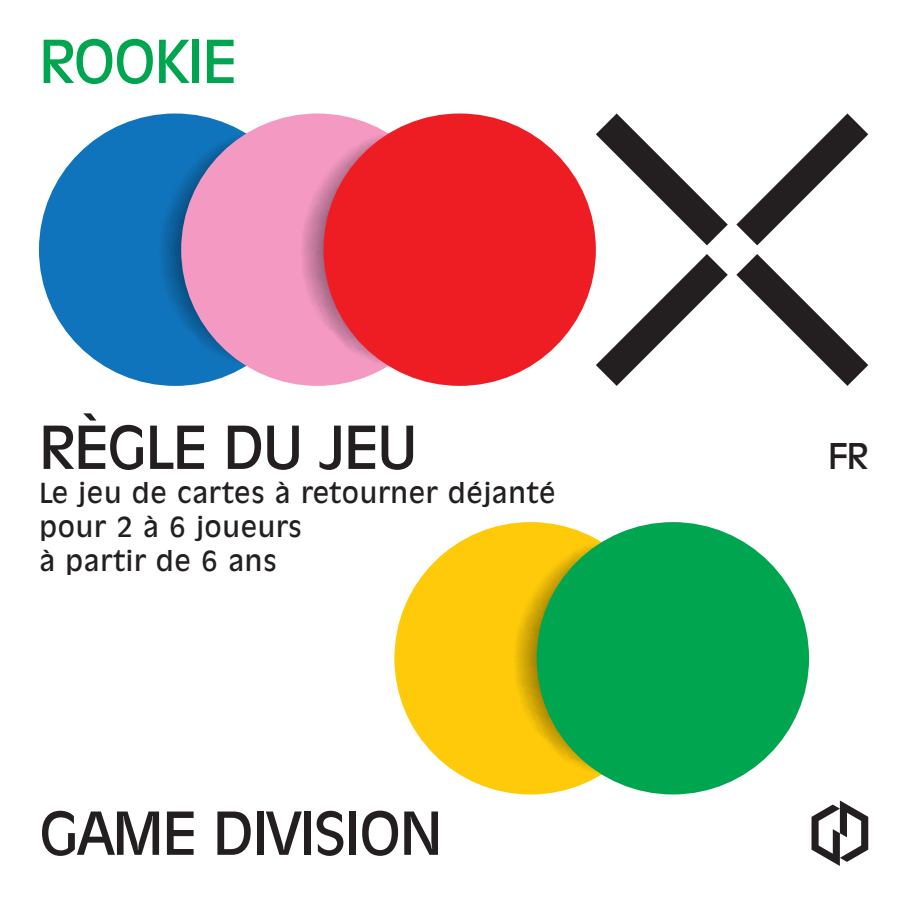
<style>
.page{position:relative;width:908px;height:908px;background:#fff}
.page>*{position:absolute;margin:0;border:0;box-sizing:border-box;transform-origin:0 0}
.t1{font:500 60px "Ravenna Serial";color:#231f20}
.t2{font:500 60px "Ravenna Serial";color:#00a54f}
.t3{font:500 36px "Ravenna Serial";color:#231f20}
.t4{font:500 28px/34px "Ravenna Serial";letter-spacing:.05em;color:#231f20}
</style>
<div class="page">
<svg style="left:811px;top:800px;width:56px;height:65px"></svg>
<svg style="left:736px;top:254px;width:131px;height:132px"></svg>
<svg style="left:736px;top:113px;width:131px;height:132px"></svg>
<svg style="left:595px;top:113px;width:132px;height:132px"></svg>
<svg style="left:595px;top:254px;width:132px;height:132px"></svg>
<div style="left:39px;top:113px;width:272px;height:273px;background:#1074bc;border-radius:50%"></div>
<img style="left:161px;top:136px;width:85px;height:230px">
<div style="left:181px;top:113px;width:272px;height:272px;background:#f499c2;border-radius:50%"></div>
<div style="left:323px;top:113px;width:272px;height:273px;background:#ee1d23;border-radius:50%"></div>
<div style="left:394px;top:522px;width:272px;height:272px;background:#feca0a;border-radius:50%"></div>
<img style="left:515px;top:544px;width:85px;height:230px">
<div style="left:536px;top:522px;width:272px;height:272px;background:#00a54f;border-radius:50%"></div>
<h1 class="t2" style="left:40px;top:27px;width:198px">ROOKIE</h1>
<h1 class="t1" style="left:40px;top:413px;width:378px">RÈGLE DU JEU</h1>
<p class="t4" style="left:40px;top:476px;width:516px">Le jeu de cartes à retourner déjanté pour 2 à 6 joueurs<br>à partir de 6 ans</p>
<h1 class="t1" style="left:40px;top:798px;width:403px">GAME DIVISION</h1>
<p class="t3" style="left:828px;top:435px;width:41px">FR</p>
</div>
